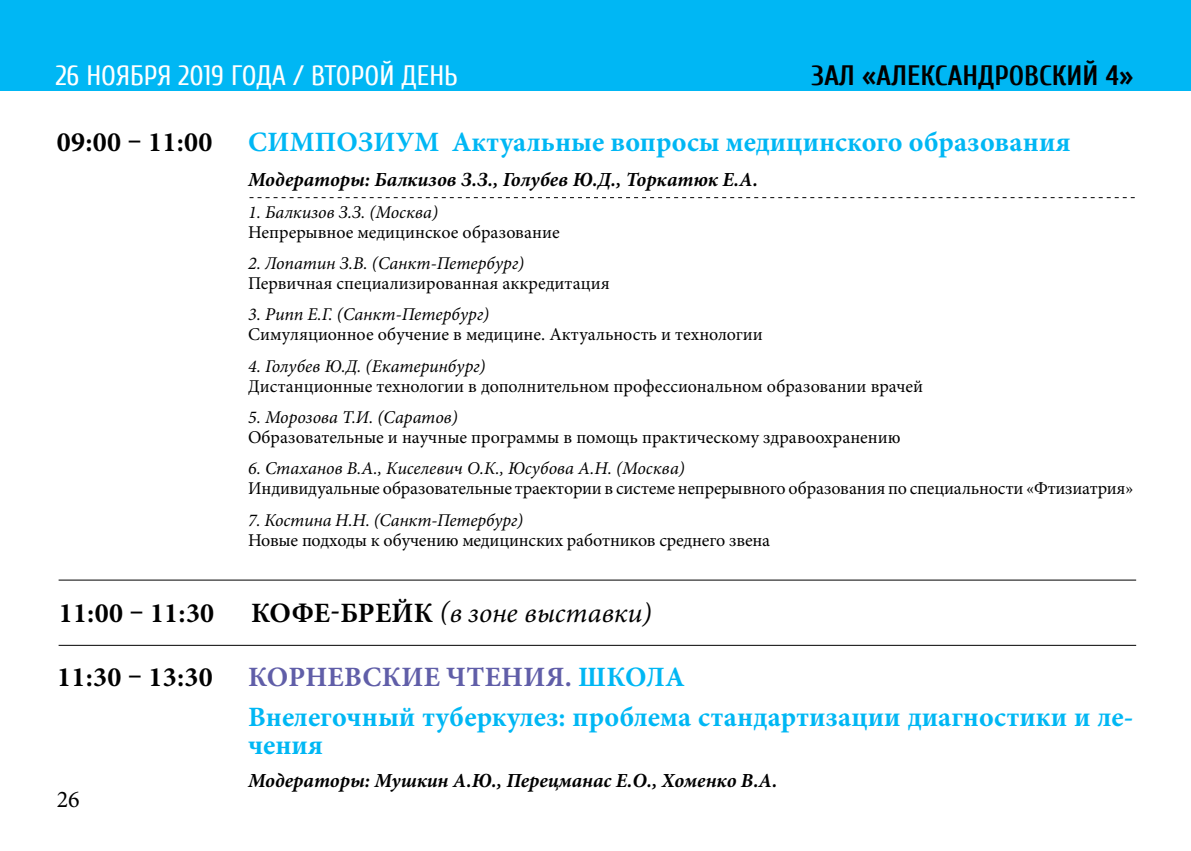
<style>
.page{position:relative;width:1191px;height:851px;background:#fff}
.page>*{position:absolute;margin:0;border:0;box-sizing:border-box;transform-origin:0 0}
.t1{font:700 28px/39.4px "Minion Pro";color:#00b7f4}
.t2{font:700 28px "Minion Pro";letter-spacing:.01em;color:#000}
.t3{font:28px "Cuprum";color:#fff}
.t4{font:italic 28px "Minion Pro";letter-spacing:-.005em;color:#000}
.t5{font:700 28px "Cuprum";color:#000}
.t6{font:700 28px "Minion Pro";color:#605ea8}
.t7{font:24px "Minion Pro";color:#000}
.t8{font:italic 700 20px "Minion Pro";color:#000}
.t9{font:18px "Minion Pro";letter-spacing:-.005em;color:#000}
.t10{font:italic 18px "Minion Pro";color:#000}
.s1{font-weight:700;font-style:normal}
.s2{color:#605ea8}
</style>
<div class="page">
<div style="left:0;top:0;width:1191px;height:91px;background:#00b7f4"></div>
<svg style="left:249px;top:197px;width:885px;height:1px"></svg>
<hr style="left:59px;top:579px;width:1077px;height:1px;background:#000">
<hr style="left:59px;top:644px;width:1077px;height:1px;background:#000">
<h1 class="t3" style="left:56px;top:60px;width:361px">26 ноября 2019 года / второй ДЕНЬ</h1>
<h1 class="t5" style="left:811px;top:59px;width:81px">ЗАЛ «александро</h1>
<h1 class="t5" style="left:1024px;top:59px;width:30px">вский</h1>
<h1 class="t5" style="left:1105px;top:59px;width:29px">4»</h1>
<h1 class="t2" style="left:57px;top:122px;width:157px">09:00 – 11:00</h1>
<h1 class="t1" style="left:248px;top:122px;width:824px">СИМПОЗИУМ Актуальные вопросы медицинского образования</h1>
<p class="t8" style="left:248px;top:165px;width:511px">Модераторы: Балкизов З.З., Голубев Ю.Д., Торкатюк Е.А.</p>
<p class="t10" style="left:248px;top:199px;width:191px">1. Балкизов З.З. (Москва)</p>
<p class="t9" style="left:248px;top:220px;width:313px">Непрерывное медицинское образование</p>
<p class="t10" style="left:248px;top:251px;width:278px">2. Лопатин З.В. (Санкт-Петербург)</p>
<p class="t9" style="left:248px;top:271px;width:363px">Первичная специализированная аккредитация</p>
<p class="t10" style="left:248px;top:302px;width:242px">3. Рипп Е.Г. (Санкт-Петербург)</p>
<p class="t9" style="left:248px;top:322px;width:516px">Симуляционное обучение в медицине. Актуальность и технологии</p>
<p class="t10" style="left:248px;top:353px;width:239px">4. Голубев Ю.Д. (Екатеринбург)</p>
<p class="t9" style="left:248px;top:374px;width:676px">Дистанционные технологии в дополнительном профессиональном образовании врачей</p>
<p class="t10" style="left:248px;top:405px;width:211px">5. Морозова Т.И. (Саратов)</p>
<p class="t9" style="left:248px;top:425px;width:654px">Образовательные и научные программы в помощь практическому здравоохранению</p>
<p class="t10" style="left:248px;top:456px;width:438px">6. Стаханов В.А., Киселевич О.К., Юсубова А.Н. (Москва)</p>
<p class="t9" style="left:248px;top:476px;width:886px">Индивидуальные образовательные траектории в системе непрерывного образования по специальности «Фтизиатрия»</p>
<p class="t10" style="left:248px;top:507px;width:276px">7. Костина Н.Н. (Санкт-Петербург)</p>
<p class="t9" style="left:248px;top:528px;width:523px">Новые подходы к обучению медицинских работников среднего звена</p>
<h1 class="t2" style="left:59px;top:593px;width:157px">11:00 – 11:30</h1>
<h1 class="t4" style="left:251px;top:594px;width:402px"><span class="s1">КОФЕ-Брейк</span> (в зоне выставки)</h1>
<h1 class="t2" style="left:57px;top:657px;width:157px">11:30 – 13:30</h1>
<h2 class="t7" style="left:57px;top:783px;width:25px">26</h2>
<h1 class="t6" style="left:248px;top:657px;width:135px">Корневски</h1>
<h1 class="t6" style="left:424px;top:657px;width:100px">е чтения</h1>
<h1 class="t1" style="left:248px;top:657px;width:887px;text-indent:317px"><span class="s2">.</span> ШКОЛА<br>Внелегочный туберкулез: проблема стандартизации диагностики и ле-</h1>
<h1 class="t1" style="left:248px;top:724px;width:77px">чения</h1>
<p class="t8" style="left:248px;top:766px;width:531px">Модераторы: Мушкин А.Ю., Перецманас Е.О., Хоменко В.А.</p>
</div>
